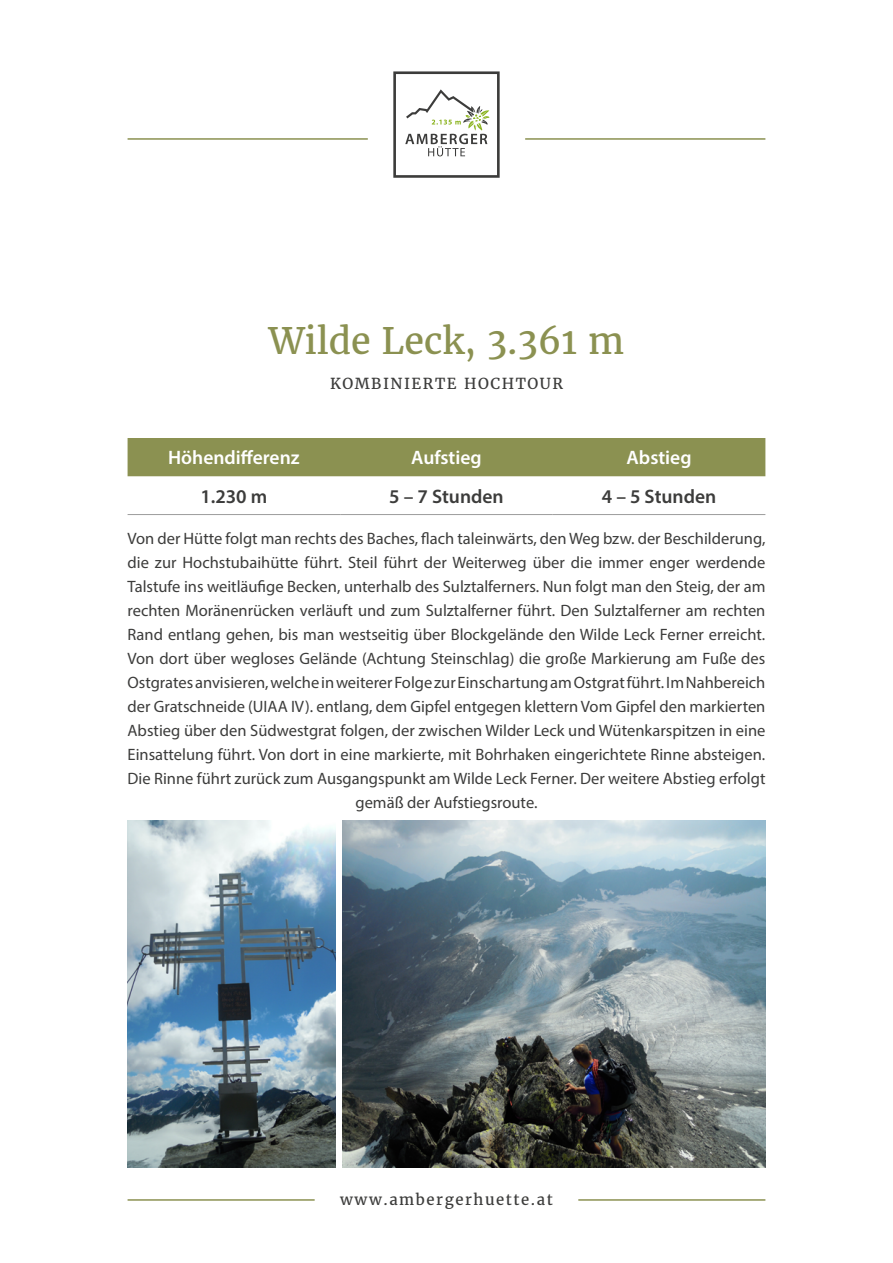
<style>
.page{position:relative;width:893px;height:1263px;background:#fff}
.page>*{position:absolute;margin:0;border:0;box-sizing:border-box;transform-origin:0 0}
.t1{font:36px "Merriweather";color:#8b9151}
.t2{font:600 19.5px "Myriad Pro";color:#fff}
.t3{font:600 19.5px "Myriad Pro";color:#3c3c3b}
.t4{font:16.5px/24px "Myriad Pro";color:#3c3c3b;text-align:center}
.t5{font:15px "Merriweather";letter-spacing:.1em;color:#3c3c3b}
</style>
<div class="page">
<hr style="left:128px;top:1199px;width:187px;height:2px;background:#8b9151">
<hr style="left:578px;top:1199px;width:187px;height:2px;background:#8b9151">
<svg style="left:393px;top:71px;width:107px;height:107px"></svg>
<hr style="left:128px;top:138px;width:240px;height:2px;background:#8b9151">
<hr style="left:525px;top:138px;width:240px;height:2px;background:#8b9151">
<div style="left:128px;top:438px;width:637px;height:38px;background:#8b9151"></div>
<hr style="left:128px;top:514px;width:212px;height:1px;background:#9d9d9c">
<hr style="left:340px;top:514px;width:213px;height:1px;background:#9d9d9c">
<hr style="left:553px;top:514px;width:212px;height:1px;background:#9d9d9c">
<img style="left:128px;top:821px;width:208px;height:346px">
<img style="left:342px;top:821px;width:423px;height:346px">
<h1 class="t1" style="left:269px;top:319px;width:357px">Wilde Leck, 3.361 m</h1>
<p class="t5" style="left:330px;top:374px;width:234px">KOMBINIERTE HOCHTOUR</p>
<p class="t2" style="left:168px;top:445px;width:133px">Höhendifferenz</p>
<p class="t2" style="left:411px;top:445px;width:72px">Aufstieg</p>
<p class="t2" style="left:627px;top:445px;width:66px">Abstieg</p>
<p class="t3" style="left:200px;top:484px;width:68px">1.230 m</p>
<p class="t3" style="left:389px;top:484px;width:116px">5 – 7 Stunden</p>
<p class="t3" style="left:602px;top:484px;width:116px">4 – 5 Stunden</p>
<p class="t4" style="left:128px;top:526px;width:639px">Von der Hütte folgt man rechts des Baches, flach taleinwärts, den Weg bzw. der Beschilderung, die zur Hochstubaihütte führt. Steil führt der Weiterweg über die immer enger werdende Talstufe ins weitläufige Becken, unterhalb des Sulztalferners. Nun folgt man den Steig, der am rechten Moränenrücken verläuft und zum Sulztalferner führt. Den Sulztalferner am rechten Rand entlang gehen, bis man westseitig über Blockgelände den Wilde Leck Ferner erreicht.<br>Von dort über wegloses Gelände (Achtung Steinschlag) die große Markierung am Fuße des Ostgrates anvisieren, welche in weiterer Folge zur Einschartung am Ostgrat führt. Im Nahbereich der Gratschneide (UIAA IV). entlang, dem Gipfel entgegen klettern Vom Gipfel den markierten Abstieg über den Südwestgrat folgen, der zwischen Wilder Leck und Wütenkarspitzen in eine Einsattelung führt. Von dort in eine markierte, mit Bohrhaken eingerichtete Rinne absteigen.<br>Die Rinne führt zurück zum Ausgangspunkt am Wilde Leck Ferner. Der weitere Abstieg erfolgt gemäß der Aufstiegsroute.</p>
<p class="t5" style="left:340px;top:1190px;width:214px">www.ambergerhuette.at</p>
</div>
